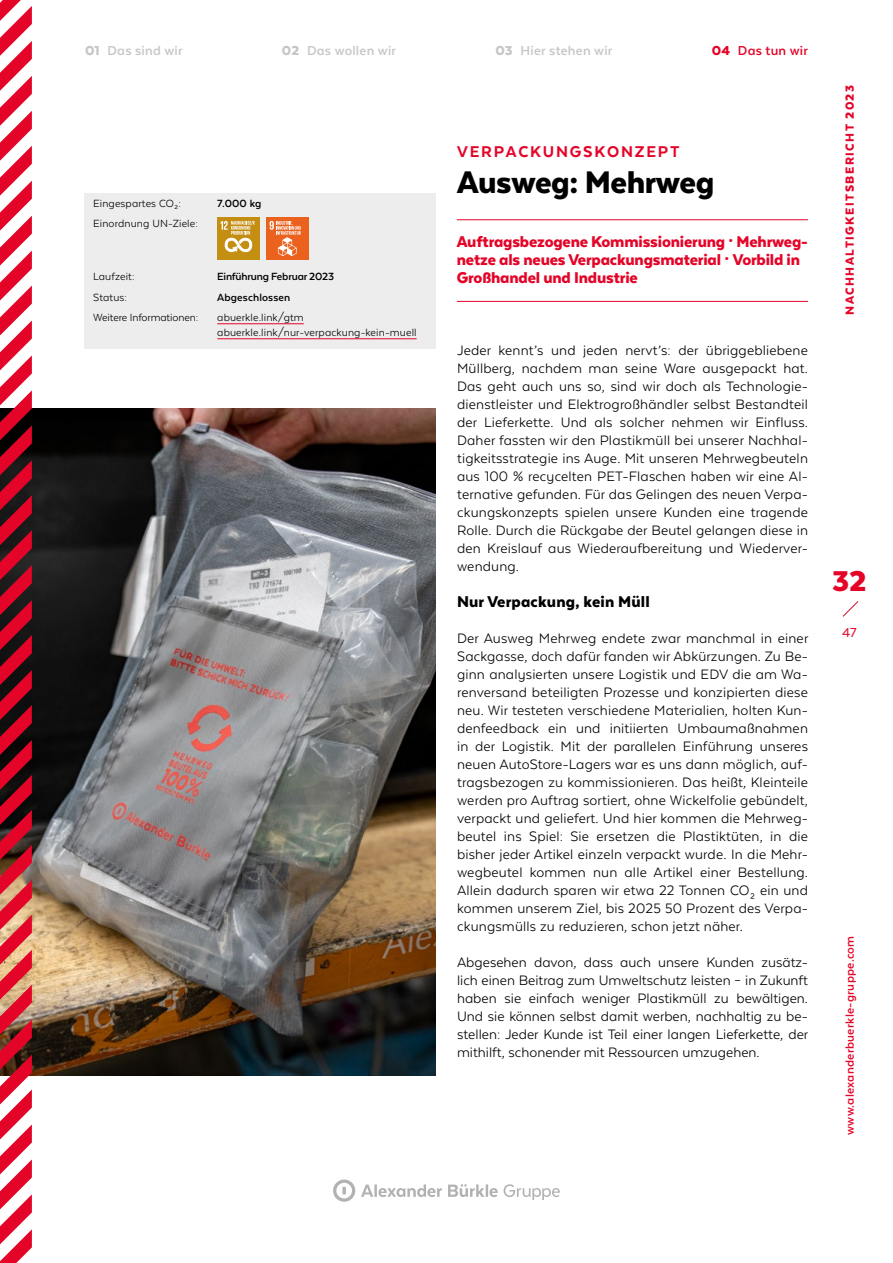
<style>
.page{position:relative;width:893px;height:1263px;background:#fff}
.page>*{position:absolute;margin:0;border:0;box-sizing:border-box;transform-origin:0 0}
.t1{font:900 36px "Texta Alt";letter-spacing:-.01em;color:#000}
.t2{font:900 33px "Texta Alt";color:#e40428}
.t3{font:900 18px/18px "Texta Alt";letter-spacing:-.01em;color:#e40428}
.t4{font:900 18px "Texta Alt";letter-spacing:.01em;color:#000}
.t5{font:800 18px "Texta Alt";letter-spacing:.1em;color:#e40428}
.t6{font:15.75px/18px "Texta Alt";letter-spacing:.01em;color:#000;text-align:justify}
.t7{font:700 15px "Texta Alt";letter-spacing:.015em;color:#c6c6c6}
.t8{font:700 15px "Texta Alt";letter-spacing:.015em;color:#e40428}
.t9{font:15px "Texta Alt";color:#e40428}
.t10{font:700 13.5px "Texta Alt";letter-spacing:.02em;color:#e40428}
.t11{font:900 13.5px "Texta Alt";letter-spacing:.11em;color:#e40428}
.t12{font:12px/15px "Texta Alt";letter-spacing:.01em;color:#000}
.t13{font:700 12px "Texta Alt";letter-spacing:-.015em;color:#000}
.t14{font:12px "Texta Alt";letter-spacing:-.01em;color:#000}
.t15{font:700 12px "Texta Alt";letter-spacing:.01em;color:#000}
.s1{font-weight:900}
</style>
<div class="page">
<svg style="left:361px;top:1184px;width:81px;height:13px"></svg>
<svg style="left:448px;top:1184px;width:50px;height:13px"></svg>
<svg style="left:333px;top:1179px;width:22px;height:23px"></svg>
<svg style="left:504px;top:1184px;width:56px;height:16px"></svg>
<img style="left:32px;top:408px;width:404px;height:667px">
<div style="left:85px;top:193px;width:351px;height:155px;background:#ededed"></div>
<div style="left:217px;top:218px;width:43px;height:42px;background:#c48e13"></div>
<svg style="left:221px;top:221px;width:34px;height:31px"></svg>
<div style="left:266px;top:218px;width:43px;height:42px;background:#eb611e"></div>
<svg style="left:270px;top:221px;width:31px;height:35px"></svg>
<hr style="left:217px;top:323px;width:87px;height:1px;background:#e40428">
<hr style="left:217px;top:338px;width:200px;height:1px;background:#e40428">
<hr style="left:457px;top:219px;width:351px;height:1px;background:#e40428">
<hr style="left:457px;top:301px;width:351px;height:1px;background:#e40428">
<svg style="left:0;top:0;width:32px;height:1263px"></svg>
<svg style="left:842px;top:601px;width:17px;height:16px"></svg>
<p class="t7" style="left:85px;top:42px;width:99px"><span class="s1">01</span> Das sind wir</p>
<p class="t7" style="left:282px;top:42px;width:116px"><span class="s1">02</span> Das wollen wir</p>
<p class="t7" style="left:495px;top:42px;width:118px"><span class="s1">03</span> Hier stehen wir</p>
<p class="t8" style="left:712px;top:42px;width:98px"><span class="s1">04</span> Das tun wir</p>
<p class="t12" style="left:93px;top:196px;width:89px">Eingespartes CO :</p>
<p class="t12" style="left:174px;top:202px;width:6px">²</p>
<p class="t13" style="left:217px;top:197px;width:46px">7.000 kg</p>
<p class="t12" style="left:93px;top:216px;width:106px">Einordnung UN-Ziele:</p>
<p class="t12" style="left:93px;top:269px;width:43px">Laufzeit:</p>
<p class="t13" style="left:217px;top:271px;width:119px">Einführung Februar 2023</p>
<p class="t12" style="left:93px;top:289px;width:35px">Status:</p>
<p class="t15" style="left:217px;top:291px;width:74px">Abgeschlossen</p>
<p class="t14" style="left:93px;top:311px;width:106px">Weitere Informationen:</p>
<p class="t12" style="left:217px;top:310px;width:201px">abuerkle.link/gtm abuerkle.link/nur-verpackung-kein-muell</p>
<p class="t5" style="left:457px;top:142px;width:224px">VERPACKUNGSKONZEPT</p>
<h1 class="t1" style="left:457px;top:163px;width:259px">Ausweg: Mehrweg</h1>
<p class="t3" style="left:457px;top:232px;width:353px">Auftragsbezogene Kommissionierung · Mehrweg&shy;netze als neues Verpackungsmaterial · Vorbild in<br>Großhandel und Industrie</p>
<p class="t6" style="left:457px;top:341px;width:352px">Jeder kennt’s und jeden nervt’s: der übriggebliebene Müllberg, nachdem man seine Ware ausgepackt hat.<br>Das geht auch uns so, sind wir doch als Technologie&shy;dienstleister und Elektrogroßhändler selbst Bestandteil der Lieferkette. Und als solcher nehmen wir Einfluss.<br>Daher fassten wir den Plastikmüll bei unserer Nachhal&shy;tigkeitsstrategie ins Auge. Mit unseren Mehrwegbeuteln aus 100 % recycelten PET-Flaschen haben wir eine Al&shy;ternative gefunden. Für das Gelingen des neuen Verpa&shy;ckungskonzepts spielen unsere Kunden eine tragende Rolle. Durch die Rückgabe der Beutel gelangen diese in den Kreislauf aus Wiederaufbereitung und Wiederver&shy;wendung.</p>
<p class="t4" style="left:457px;top:592px;width:194px">Nur Verpackung, kein Müll</p>
<p class="t6" style="left:457px;top:629px;width:353px">Der Ausweg Mehrweg endete zwar manchmal in einer Sackgasse, doch dafür fanden wir Abkürzungen. Zu Be&shy;ginn analysierten unsere Logistik und EDV die am Wa&shy;renversand beteiligten Prozesse und konzipierten diese neu. Wir testeten verschiedene Materialien, holten Kun&shy;denfeedback ein und initiierten Umbaumaßnahmen in der Logistik. Mit der parallelen Einführung unseres neuen AutoStore-Lagers war es uns dann möglich, auf&shy;tragsbezogen zu kommissionieren. Das heißt, Kleinteile werden pro Auftrag sortiert, ohne Wickelfolie gebündelt, verpackt und geliefert. Und hier kommen die Mehrweg&shy;beutel ins Spiel: Sie ersetzen die Plastiktüten, in die bisher jeder Artikel einzeln verpackt wurde. In die Mehr&shy;wegbeutel kommen nun alle Artikel einer Bestellung.<br>Allein dadurch sparen wir etwa 22 Tonnen CO</p>
<p class="t6" style="left:457px;top:881px;width:352px;text-indent:303px">ein und kommen unserem Ziel, bis 2025 50 Prozent des Verpa&shy;ckungsmülls zu reduzieren, schon jetzt näher.</p>
<p class="t6" style="left:457px;top:953px;width:353px">Abgesehen davon, dass auch unsere Kunden zusätz&shy;lich einen Beitrag zum Umweltschutz leisten – in Zukunft haben sie einfach weniger Plastikmüll zu bewältigen.<br>Und sie können selbst damit werben, nachhaltig zu be&shy;stellen: Jeder Kunde ist Teil einer langen Lieferkette, der mithilft, schonender mit Ressourcen umzugehen.</p>
<p class="t6" style="left:750px;top:890px;width:7px">²</p>
<p class="t11" style="left:843px;top:315px;width:231px;rotate:-90deg">NACHHALTIGKEITSBERICHT 2023</p>
<h2 class="t2" style="left:832px;top:564px;width:36px">32</h2>
<p class="t9" style="left:842px;top:625px;width:16px">47</p>
<p class="t10" style="left:843px;top:1135px;width:201px;rotate:-90deg">www.alexanderbuerkle-gruppe.com</p>
</div>
